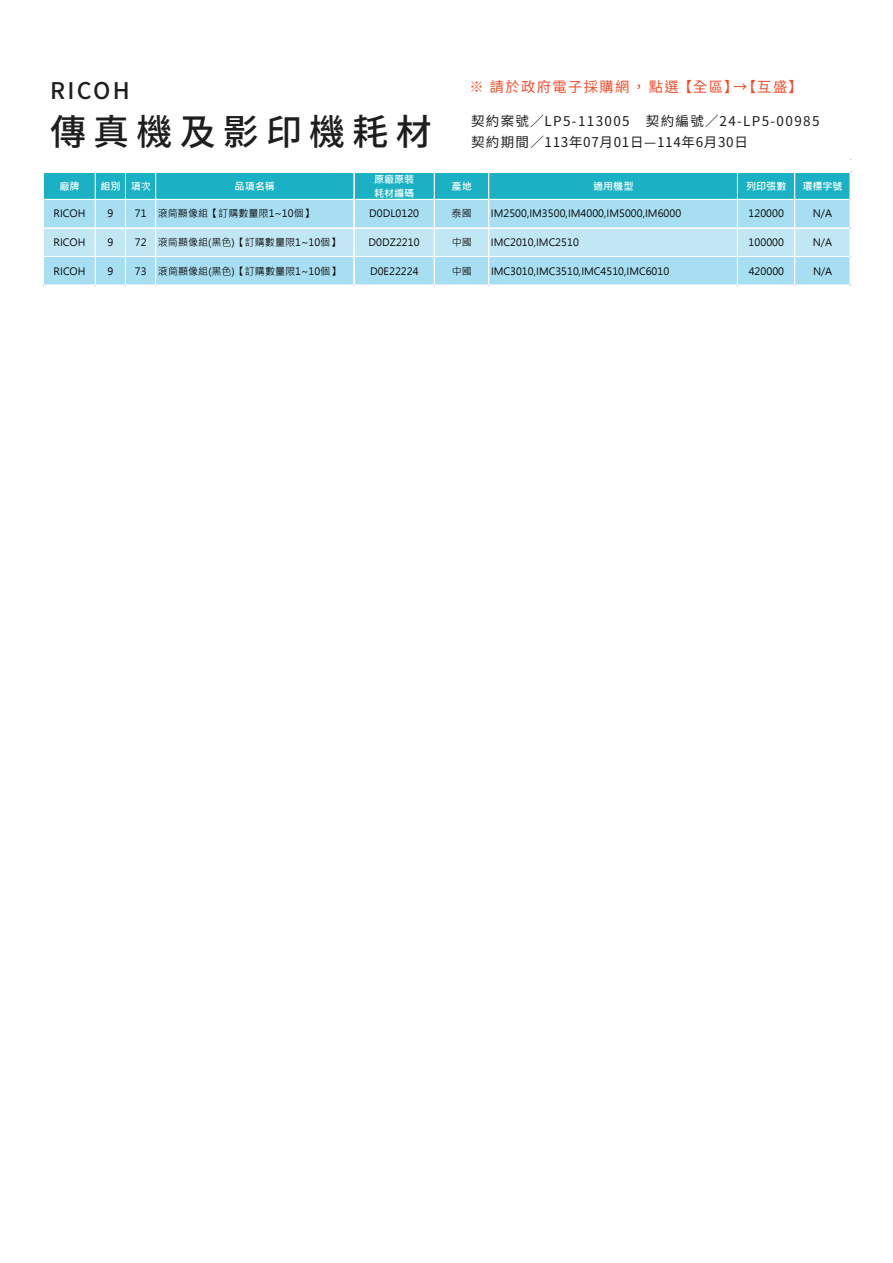
<style>
.page{position:relative;width:893px;height:1263px;background:#fff}
.page>*{position:absolute;margin:0;border:0;box-sizing:border-box;transform-origin:0 0}
.t1{font:500 36px "Noto Sans CJ Ktc";letter-spacing:.2em;color:#1d1e1d}
.t2{font:500 22.95px "Noto Sans CJ Ktc";letter-spacing:.1em;color:#1d1e1d}
.t3{font:14.25px "Noto Sans CJ Ktc";letter-spacing:.1em;color:#f04c2a}
.t4{font:13.5px/20.7px "Noto Sans CJ Ktc";letter-spacing:.1em;color:#1d1e1d}
.t5{font:10.05px "Microsoft Jheng Hei";letter-spacing:.005em;color:#030303}
.t6{font:700 10.05px/13.2px "Microsoft Jheng Hei";color:#fff}
</style>
<div class="page">
<div style="left:44px;top:173px;width:806px;height:27px;background:#1ab1c4"></div>
<div style="left:44px;top:199px;width:806px;height:29px;background:#a7def1"></div>
<div style="left:44px;top:228px;width:806px;height:29px;background:#c2e7f4"></div>
<div style="left:44px;top:256px;width:806px;height:29px;background:#a7def1"></div>
<hr style="left:44px;top:173px;width:806px;height:1px;background:#fff">
<hr style="left:44px;top:199px;width:806px;height:1px;background:#fff">
<hr style="left:44px;top:228px;width:806px;height:1px;background:#fff">
<hr style="left:44px;top:256px;width:806px;height:1px;background:#fff">
<hr style="left:95px;top:173px;width:1px;height:112px;background:#fff">
<hr style="left:125px;top:173px;width:1px;height:112px;background:#fff">
<hr style="left:155px;top:173px;width:1px;height:112px;background:#fff">
<hr style="left:156px;top:173px;width:1px;height:112px;background:#fff">
<hr style="left:354px;top:173px;width:1px;height:112px;background:#fff">
<hr style="left:434px;top:173px;width:1px;height:112px;background:#fff">
<hr style="left:489px;top:173px;width:1px;height:112px;background:#fff">
<hr style="left:737px;top:173px;width:1px;height:112px;background:#fff">
<hr style="left:794px;top:173px;width:1px;height:112px;background:#fff">
<hr style="left:795px;top:173px;width:1px;height:112px;background:#fff">
<h2 class="t2" style="left:50px;top:77px;width:81px">RICOH</h2>
<h1 class="t1" style="left:50px;top:111px;width:383px">傳真機及影印機耗材</h1>
<h3 class="t3" style="left:469px;top:79px;width:335px">※ 請於政府電子採購網 ， 點選 【全區】→【互盛】</h3>
<h3 class="t4" style="left:471px;top:111px;width:350px">契約案號／LP5-113005　契約編號／24-LP5-00985契約期間／113年07月01日—114年6月30日</h3>
<p class="t6" style="left:59px;top:179px;width:22px">廠牌</p>
<p class="t6" style="left:100px;top:179px;width:52px">組別 項次</p>
<p class="t6" style="left:235px;top:179px;width:42px">品項名稱</p>
<p class="t6" style="left:374px;top:173px;width:42px">原廠原裝耗材編碼</p>
<p class="t6" style="left:452px;top:179px;width:22px">產地</p>
<p class="t6" style="left:593px;top:179px;width:42px">適用機型</p>
<p class="t6" style="left:746px;top:179px;width:42px">列印張數</p>
<p class="t6" style="left:802px;top:179px;width:42px">環標字號</p>
<p class="t5" style="left:53px;top:207px;width:34px">RICOH</p>
<p class="t5" style="left:107px;top:207px;width:7px">9</p>
<p class="t5" style="left:135px;top:207px;width:181px">71 滾筒顯像組【訂購數量限1~10個】</p>
<p class="t5" style="left:369px;top:207px;width:51px">D0DL0120</p>
<p class="t5" style="left:452px;top:207px;width:22px">泰國</p>
<p class="t5" style="left:491px;top:207px;width:192px">IM2500,IM3500,IM4000,IM5000,IM6000</p>
<p class="t5" style="left:749px;top:207px;width:37px">120000</p>
<p class="t5" style="left:813px;top:207px;width:21px">N/A</p>
<p class="t5" style="left:54px;top:236px;width:34px">RICOH</p>
<p class="t5" style="left:107px;top:236px;width:7px">9</p>
<p class="t5" style="left:135px;top:236px;width:207px">72 滾筒顯像組(黑色)【訂購數量限1~10個】</p>
<p class="t5" style="left:369px;top:236px;width:53px">D0DZ2210</p>
<p class="t5" style="left:452px;top:236px;width:22px">中國</p>
<p class="t5" style="left:491px;top:236px;width:89px">IMC2010,IMC2510</p>
<p class="t5" style="left:749px;top:236px;width:37px">100000</p>
<p class="t5" style="left:813px;top:236px;width:21px">N/A</p>
<p class="t5" style="left:54px;top:264px;width:34px">RICOH</p>
<p class="t5" style="left:108px;top:264px;width:7px">9</p>
<p class="t5" style="left:135px;top:264px;width:207px">73 滾筒顯像組(黑色)【訂購數量限1~10個】</p>
<p class="t5" style="left:370px;top:264px;width:50px">D0E22224</p>
<p class="t5" style="left:452px;top:264px;width:22px">中國</p>
<p class="t5" style="left:491px;top:264px;width:180px">IMC3010,IMC3510,IMC4510,IMC6010</p>
<p class="t5" style="left:749px;top:264px;width:37px">420000</p>
<p class="t5" style="left:813px;top:264px;width:21px">N/A</p>
</div>
